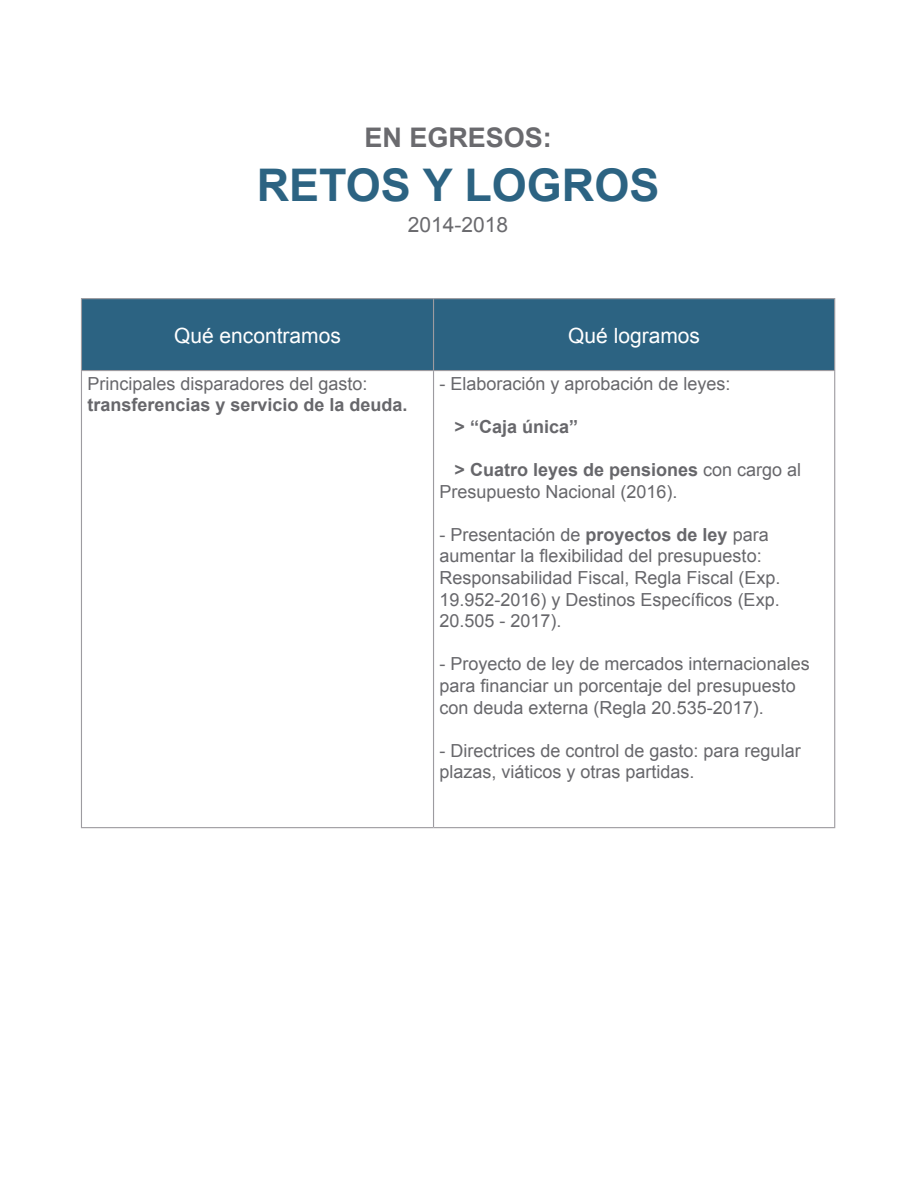
<style>
.page{position:relative;width:918px;height:1188px;background:#fff}
.page>*{position:absolute;margin:0;border:0;box-sizing:border-box;transform-origin:0 0}
.t1{font:700 45px "Arial";color:#2c6382}
.t2{font:700 27px "Arial";color:#6a6a6e}
.t3{font:21px "Arial";color:#fff}
.t4{font:21px "Arial";color:#6a6a6e}
.t5{font:18px/21.6px "Arial";color:#67676b}
.t6{font:700 18px "Arial";color:#67676b}
.s1{font-weight:700}
</style>
<div class="page">
<div style="left:82px;top:299px;width:752px;height:71px;background:#2c6382"></div>
<hr style="left:81px;top:371px;width:1px;height:456px;background:#9d9ba0">
<hr style="left:433px;top:371px;width:1px;height:456px;background:#9d9ba0">
<hr style="left:834px;top:371px;width:1px;height:456px;background:#9d9ba0">
<hr style="left:81px;top:827px;width:353px;height:1px;background:#9d9ba0">
<hr style="left:434px;top:827px;width:401px;height:1px;background:#9d9ba0">
<hr style="left:81px;top:298px;width:353px;height:1px;background:#9d9ba0">
<hr style="left:81px;top:299px;width:1px;height:71px;background:#9d9ba0">
<hr style="left:434px;top:298px;width:401px;height:1px;background:#9d9ba0">
<hr style="left:433px;top:299px;width:1px;height:71px;background:#9d9ba0">
<hr style="left:834px;top:299px;width:1px;height:71px;background:#9d9ba0">
<hr style="left:81px;top:370px;width:353px;height:1px;background:#9d9ba0">
<hr style="left:434px;top:370px;width:401px;height:1px;background:#9d9ba0">
<p class="t2" style="left:364px;top:120px;width:189px">EN EGRESOS:</p>
<p class="t1" style="left:257px;top:155px;width:404px">RETOS Y LOGROS</p>
<p class="t4" style="left:408px;top:211px;width:102px">2014-2018</p>
<p class="t3" style="left:174px;top:322px;width:168px">Qué encontramos</p>
<p class="t3" style="left:568px;top:322px;width:133px">Qué logramos</p>
<p class="t5" style="left:87px;top:373px;width:282px">Principales disparadores del gasto:</p>
<p class="t6" style="left:87px;top:393px;width:322px">transferencias y servicio de la deuda.</p>
<p class="t5" style="left:440px;top:373px;width:293px">- Elaboración y aprobación de leyes:</p>
<p class="t6" style="left:455px;top:415px;width:125px">&gt; “Caja única”</p>
<p class="t5" style="left:440px;top:459px;width:363px;text-indent:15px"><span class="s1">&gt; Cuatro leyes de pensiones</span> con cargo al<br>Presupuesto Nacional (2016).</p>
<p class="t5" style="left:440px;top:524px;width:343px">- Presentación de <span class="s1">proyectos de ley</span> para aumentar la flexibilidad del presupuesto:<br>Responsabilidad Fiscal, Regla Fiscal (Exp.<br>19.952-2016) y Destinos Específicos (Exp.<br>20.505 - 2017).</p>
<p class="t5" style="left:440px;top:654px;width:372px">- Proyecto de ley de mercados internacionales para financiar un porcentaje del presupuesto con deuda externa (Regla 20.535-2017).</p>
<p class="t5" style="left:440px;top:740px;width:363px">- Directrices de control de gasto: para regular plazas, viáticos y otras partidas.</p>
</div>
